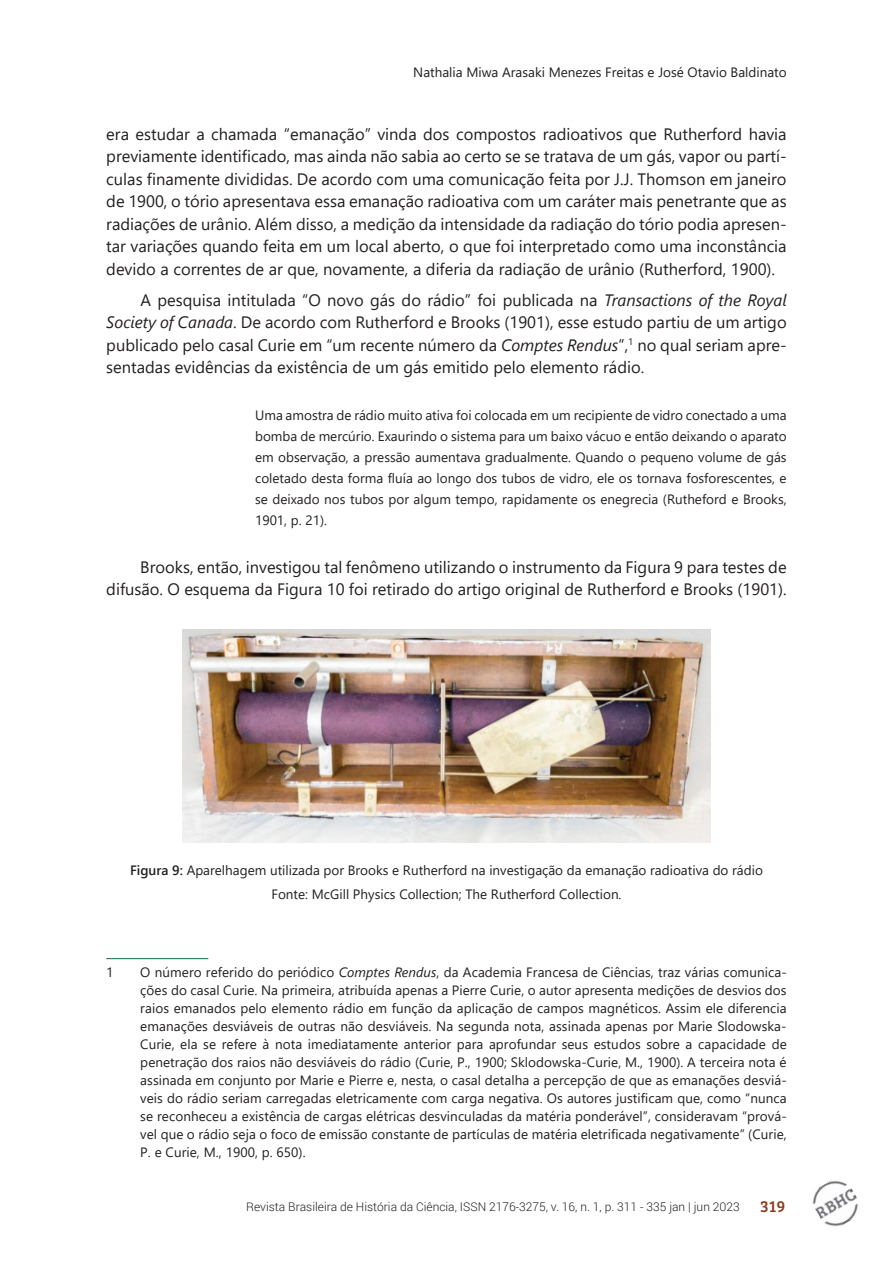
<style>
.page{position:relative;width:893px;height:1263px;background:#fff}
.page>*{position:absolute;margin:0;border:0;box-sizing:border-box;transform-origin:0 0}
.t1{font:16.5px/22.5px "Segoe UI";color:#231f20;text-align:justify}
.t2{font:16.5px "Bree Serif";color:#8d3b1c}
.t3{font:13.5px/18px "Segoe UI";color:#231f20;text-align:justify}
.t4{font:300 12px "Roboto";color:#231f20}
.s1{font-style:italic}
.s2{font-weight:600}
</style>
<div class="page">
<img style="left:812px;top:1180px;width:46px;height:47px">
<hr style="left:106px;top:958px;width:102px;height:1px;background:#146c3d">
<img style="left:182px;top:629px;width:528px;height:214px">
<p class="t3" style="left:413px;top:62px;width:375px">Nathalia Miwa Arasaki Menezes Freitas e José Otavio Baldinato</p>
<p class="t1" style="left:106px;top:121px;width:682px">era estudar a chamada “emanação” vinda dos compostos radioativos que Rutherford havia previamente identificado, mas ainda não sabia ao certo se se tratava de um gás, vapor ou partí&shy;culas finamente divididas. De acordo com uma comunicação feita por J.J. Thomson em janeiro de 1900, o tório apresentava essa emanação radioativa com um caráter mais penetrante que as radiações de urânio. Além disso, a medição da intensidade da radiação do tório podia apresen&shy;tar variações quando feita em um local aberto, o que foi interpretado como uma inconstância devido a correntes de ar que, novamente, a diferia da radiação de urânio (Rutherford, 1900).</p>
<p class="t1" style="left:106px;top:287px;width:682px;text-indent:34px">A pesquisa intitulada “O novo gás do rádio” foi publicada na <span class="s1">Transactions of the Royal Society of Canada</span>. De acordo com Rutherford e Brooks (1901), esse estudo partiu de um artigo publicado pelo casal Curie em “um recente número da <span class="s1">Comptes Rendus</span>”,<sup>1</sup> no qual seriam apre&shy;sentadas evidências da existência de um gás emitido pelo elemento rádio.</p>
<p class="t3" style="left:255px;top:403px;width:533px;line-height:21px">Uma amostra de rádio muito ativa foi colocada em um recipiente de vidro conectado a uma bomba de mercúrio. Exaurindo o sistema para um baixo vácuo e então deixando o aparato em observação, a pressão aumentava gradualmente. Quando o pequeno volume de gás coletado desta forma fluía ao longo dos tubos de vidro, ele os tornava fosforescentes, e se deixado nos tubos por algum tempo, rapidamente os enegrecia (Rutheford e Brooks, 1901, p. 21).</p>
<p class="t1" style="left:106px;top:554px;width:682px;text-align:right">Brooks, então, investigou tal fenômeno utilizando o instrumento da Figura 9 para testes de difusão. O esquema da Figura 10 foi retirado do artigo original de Rutherford e Brooks (1901).</p>
<p class="t3" style="left:130px;top:857px;width:634px;line-height:23.7px;text-align:center"><span class="s2">Figura 9:</span> Aparelhagem utilizada por Brooks e Rutherford na investigação da emanação radioativa do rádio<br>Fonte: McGill Physics Collection; The Rutherford Collection.</p>
<p class="t3" style="left:106px;top:962px;width:9px">1</p>
<p class="t3" style="left:140px;top:962px;width:648px">O número referido do periódico <span class="s1">Comptes Rendus</span>, da Academia Francesa de Ciências, traz várias comunica&shy;ções do casal Curie. Na primeira, atribuída apenas a Pierre Curie, o autor apresenta medições de desvios dos raios emanados pelo elemento rádio em função da aplicação de campos magnéticos. Assim ele diferencia emanações desviáveis de outras não desviáveis. Na segunda nota, assinada apenas por Marie Slodowska-Curie, ela se refere à nota imediatamente anterior para aprofundar seus estudos sobre a capacidade de penetração dos raios não desviáveis do rádio (Curie, P., 1900; Sklodowska-Curie, M., 1900). A terceira nota é assinada em conjunto por Marie e Pierre e, nesta, o casal detalha a percepção de que as emanações desviá&shy;veis do rádio seriam carregadas eletricamente com carga negativa. Os autores justificam que, como “nunca se reconheceu a existência de cargas elétricas desvinculadas da matéria ponderável”, consideravam “prová&shy;vel que o rádio seja o foco de emissão constante de partículas de matéria eletrificada negativamente” (Curie, P. e Curie, M., 1900, p. 650).</p>
<p class="t4" style="left:246px;top:1198px;width:495px">Revista Brasileira de História da Ciência, ISSN 2176-3275, v. 16, n. 1, p. 311 - 335 jan | jun 2023</p>
<p class="t2" style="left:760px;top:1194px;width:26px">319</p>
</div>
